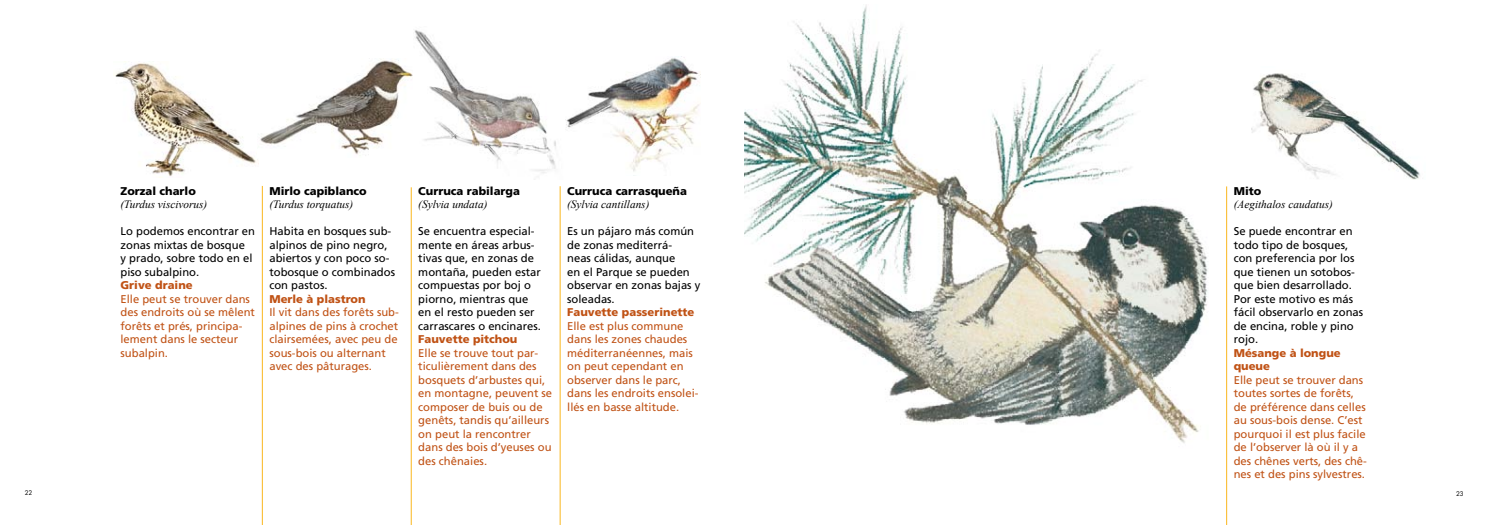
<style>
.page{position:relative;width:1489px;height:525px;background:#fff}
.page>*{position:absolute;margin:0;border:0;box-sizing:border-box;transform-origin:0 0}
.t1{font:11.25px/13.5px "Frutiger LT Std";color:#c05215}
.t2{font:11.25px/13.5px "Frutiger LT Std";color:#000}
.t3{font:italic 11.25px "Times New Roman";color:#000}
.t4{font:900 11.25px/13.5px "Frutiger LT Std";color:#c05215}
.t5{font:900 11.25px "Frutiger LT Std";color:#000}
.t6{font:6.25px "Futura Std";color:#000}
</style>
<div class="page">
<hr style="left:1226px;top:186px;width:1px;height:338px;background:#fab71e">
<hr style="left:262px;top:186px;width:1px;height:338px;background:#fab71e">
<hr style="left:411px;top:187px;width:1px;height:337px;background:#fab71e">
<hr style="left:560px;top:186px;width:1px;height:338px;background:#fab71e">
<img style="left:1251px;top:73px;width:169px;height:106px">
<img style="left:744px;top:5px;width:464px;height:438px">
<img style="left:115px;top:63px;width:144px;height:113px">
<img style="left:257px;top:59px;width:156px;height:99px">
<img style="left:414px;top:30px;width:142px;height:143px">
<img style="left:565px;top:57px;width:135px;height:115px">
<p class="t5" style="left:120px;top:185px;width:77px">Zorzal charlo</p>
<p class="t3" style="left:120px;top:200px;width:88px">(Turdus viscivorus)</p>
<p class="t2" style="left:120px;top:224px;width:136px">Lo podemos encontrar en zonas mixtas de bosque<br>y prado, sobre todo en el piso subalpino.</p>
<p class="t4" style="left:120px;top:279px;width:74px">Grive draine</p>
<p class="t1" style="left:120px;top:292px;width:136px">Elle peut se trouver dans des endroits où se mêlent forêts et prés, principa&shy;lement dans le secteur subalpin.</p>
<p class="t5" style="left:269px;top:184px;width:99px">Mirlo capiblanco</p>
<p class="t3" style="left:269px;top:200px;width:85px">(Turdus torquatus)</p>
<p class="t2" style="left:269px;top:224px;width:127px">Habita en bosques sub&shy;alpinos de pino negro, abiertos y con poco so&shy;tobosque o combinados con pastos.</p>
<p class="t4" style="left:269px;top:292px;width:98px">Merle à plastron</p>
<p class="t1" style="left:269px;top:305px;width:131px">Il vit dans des forêts sub&shy;alpines de pins à crochet clairsemées, avec peu de sous-bois ou alternant avec des pâturages.</p>
<p class="t5" style="left:418px;top:184px;width:103px">Curruca rabilarga</p>
<p class="t3" style="left:418px;top:200px;width:71px">(Sylvia undata)</p>
<p class="t2" style="left:418px;top:224px;width:124px">Se encuentra especial&shy;mente en áreas arbus&shy;tivas que, en zonas de montaña, pueden estar compuestas por boj o piorno, mientras que en el resto pueden ser carrascares o encinares.</p>
<p class="t4" style="left:418px;top:332px;width:101px">Fauvette pitchou</p>
<p class="t1" style="left:418px;top:346px;width:135px">Elle se trouve tout par&shy;ticulièrement dans des bosquets d’arbustes qui, en montagne, peuvent se composer de buis ou de genêts, tandis qu’ailleurs on peut la rencontrer dans des bois d’yeuses ou des chênaies.</p>
<p class="t5" style="left:567px;top:184px;width:121px">Curruca carrasqueña</p>
<p class="t3" style="left:567px;top:200px;width:84px">(Sylvia cantillans)</p>
<p class="t2" style="left:567px;top:224px;width:135px">Es un pájaro más común de zonas mediterrá-<br>neas cálidas, aunque<br>en el Parque se pueden observar en zonas bajas y soleadas.</p>
<p class="t4" style="left:567px;top:305px;width:129px">Fauvette passerinette</p>
<p class="t1" style="left:567px;top:319px;width:133px">Elle est plus commune dans les zones chaudes méditerranéennes, mais on peut cependant en observer dans le parc, dans les endroits ensolei&shy;llés en basse altitude.</p>
<p class="t5" style="left:1233px;top:185px;width:29px">Mito</p>
<p class="t3" style="left:1233px;top:200px;width:101px">(Aegithalos caudatus)</p>
<p class="t2" style="left:1233px;top:224px;width:131px">Se puede encontrar en todo tipo de bosques, con preferencia por los que tienen un sotobos&shy;que bien desarrollado.<br>Por este motivo es más fácil observarlo en zonas de encina, roble y pino rojo.</p>
<p class="t4" style="left:1233px;top:346px;width:108px">Mésange à longue queue</p>
<p class="t1" style="left:1233px;top:373px;width:135px">Elle peut se trouver dans toutes sortes de forêts, de préférence dans celles au sous-bois dense. C’est pourquoi il est plus facile de l’observer là où il y a des chênes verts, des chê&shy;nes et des pins sylvestres.</p>
<p class="t6" style="left:25px;top:489px;width:9px">22</p>
<p class="t6" style="left:1455px;top:489px;width:9px">23</p>
</div>
